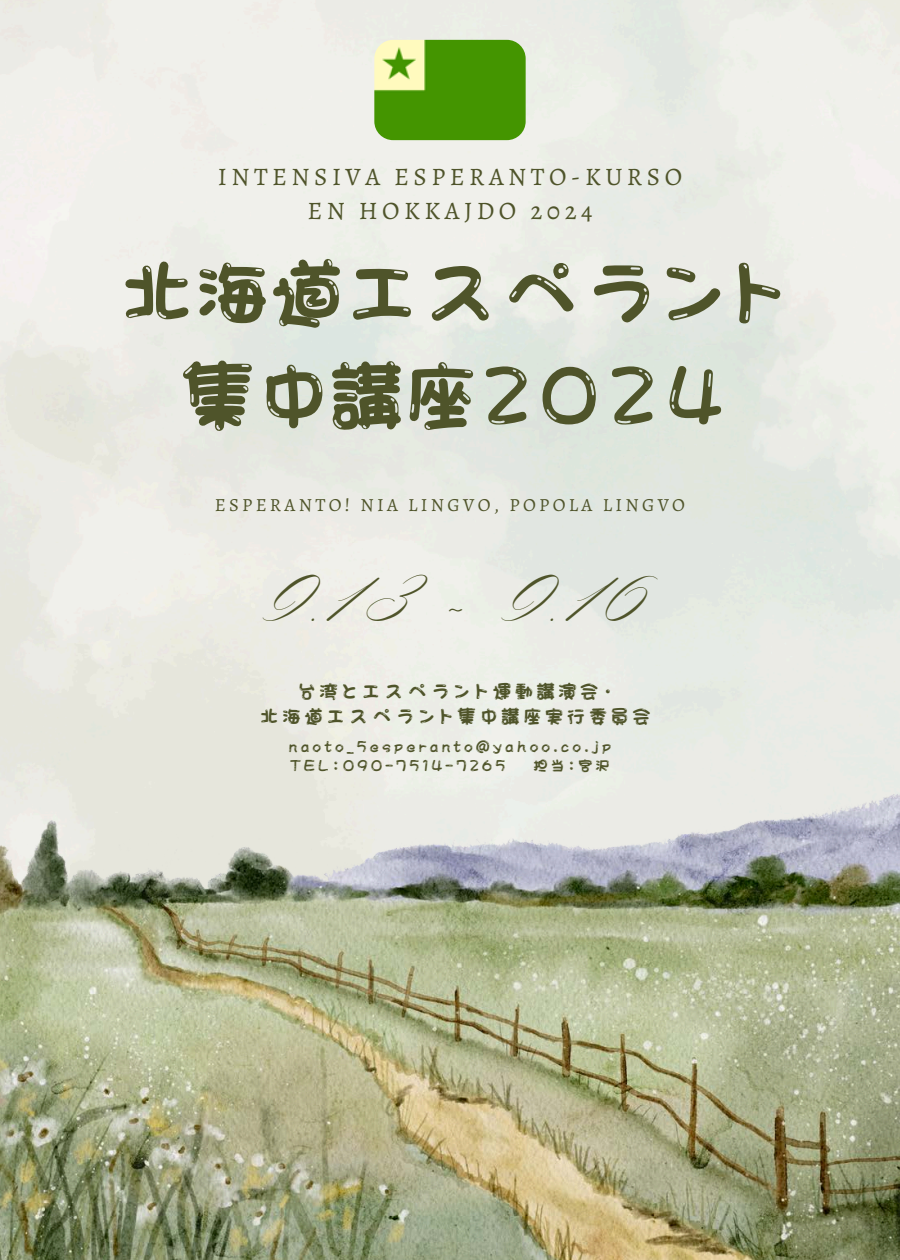
<style>
.page{position:relative;width:900px;height:1260px;background:#fff}
.page>*{position:absolute;margin:0;border:0;box-sizing:border-box;transform-origin:0 0}
.t1{font:800 74px/103px "ARP Bring POPJIS";color:#4f542a;text-align:center}
.t2{font:44.5px "Slight";color:#4f542a}
.t3{font:25.25px/34px "Alegreya";letter-spacing:.18em;color:#4f542a;text-align:center}
.t4{font:800 18.5px/24.8px "ARP Bring POPJIS";letter-spacing:.18em;color:#4f542a;text-align:center}
.t5{font:18.5px "Alegreya";letter-spacing:.18em;color:#4f542a}
.t6{font:800 14.25px "ARP Bring POPJIS";letter-spacing:.18em;color:#4f542a}
</style>
<div class="page">
<img style="left:0;top:785px;width:900px;height:475px">
<img style="left:374px;top:40px;width:152px;height:100px;border-radius:19px">
<p class="t3" style="left:218px;top:160px;width:466px">INTENSIVA ESPERANTO-KURSO<br>EN HOKKAJDO 2024</p>
<h1 class="t1" style="left:121px;top:242px;width:671px">北海道エスペラント集中講座２０２４</h1>
<p class="t5" style="left:215px;top:492px;width:472px">ESPERANTO! NIA LINGVO, POPOLA LINGVO</p>
<h5 class="t2" style="left:263px;top:579px;width:387px">9.13 ~ 9.16</h5>
<h4 class="t4" style="left:260px;top:679px;width:392px">台湾とエスペラント運動講演会・<br>北海道エスペラント集中講座実行委員会</h4>
<p class="t6" style="left:288px;top:739px;width:324px">naoto_5esperanto@yahoo.co.jp</p>
<p class="t6" style="left:290px;top:758px;width:321px">TEL：090-7514-7265 　担当：宮沢</p>
</div>
